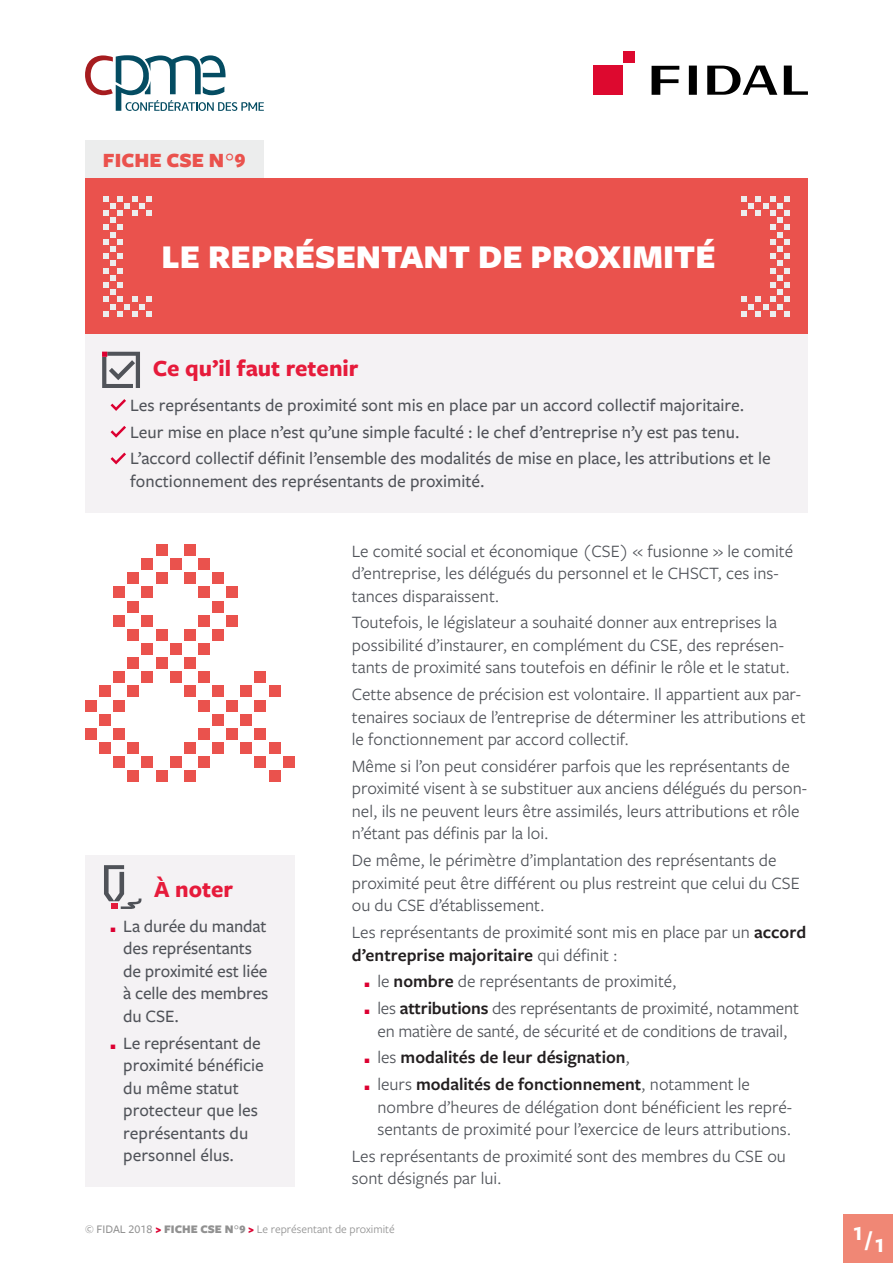
<style>
.page{position:relative;width:893px;height:1263px;background:#fff}
.page>*{position:absolute;margin:0;border:0;box-sizing:border-box;transform-origin:0 0}
.Gros_titres{font:900 34.5px "Freight Sans Pro";color:#fff}
.Titres_encadrés{font:700 24px "Freight Sans Pro";color:#e61b3b}
.t1{font:900 21px "Freight Sans Pro";color:#ea524d}
.t2{font:700 21px "Freight Sans Pro";color:#fff}
.Texte_courant{font:18px/22.5px "Freight Sans Pro";color:#505359}
.Texte_encadré{font:500 18px/22.5px "Freight Sans Pro";color:#505359}
.t3{font:600 18px "Freight Sans Pro";color:#231f20}
.t4{font:12px "Freight Sans Pro";color:#919191}
.s1{font-weight:600;color:#231f20}
.s2{font-weight:400;color:#505359}
.s3{font-weight:500}
.s4{font-weight:900;color:#dc0031}
.s5{font-weight:900}
</style>
<div class="page">
<div style="left:844px;top:1215px;width:49px;height:48px;background:#f08775"></div>
<div style="left:85px;top:140px;width:179px;height:39px;background:#eceded"></div>
<svg style="left:652px;top:66px;width:27px;height:29px"></svg>
<svg style="left:689px;top:66px;width:8px;height:29px"></svg>
<svg style="left:784px;top:66px;width:24px;height:29px"></svg>
<svg style="left:707px;top:66px;width:70px;height:29px"></svg>
<div style="left:593px;top:66px;width:29px;height:29px;background:#dd092f"></div>
<div style="left:624px;top:52px;width:11px;height:11px;background:#dd092f"></div>
<div style="left:85px;top:179px;width:723px;height:155px;background:#ea524d"></div>
<svg style="left:103px;top:196px;width:49px;height:121px"></svg>
<svg style="left:741px;top:196px;width:49px;height:121px"></svg>
<div style="left:85px;top:334px;width:723px;height:178px;background:#f4f2f4"></div>
<svg style="left:111px;top:399px;width:15px;height:12px"></svg>
<svg style="left:111px;top:426px;width:15px;height:12px"></svg>
<svg style="left:111px;top:453px;width:15px;height:11px"></svg>
<svg style="left:85px;top:55px;width:179px;height:56px"></svg>
<svg style="left:102px;top:352px;width:38px;height:36px"></svg>
<div style="left:156px;top:544px;width:11px;height:12px;background:#ea524d"></div>
<div style="left:184px;top:544px;width:12px;height:12px;background:#ea524d"></div>
<div style="left:142px;top:558px;width:11px;height:12px;background:#ea524d"></div>
<div style="left:170px;top:558px;width:11px;height:12px;background:#ea524d"></div>
<div style="left:198px;top:558px;width:12px;height:12px;background:#ea524d"></div>
<div style="left:128px;top:573px;width:11px;height:11px;background:#ea524d"></div>
<div style="left:156px;top:573px;width:11px;height:11px;background:#ea524d"></div>
<div style="left:184px;top:573px;width:12px;height:11px;background:#ea524d"></div>
<div style="left:212px;top:573px;width:12px;height:11px;background:#ea524d"></div>
<div style="left:113px;top:587px;width:12px;height:11px;background:#ea524d"></div>
<div style="left:142px;top:587px;width:11px;height:11px;background:#ea524d"></div>
<div style="left:198px;top:587px;width:12px;height:11px;background:#ea524d"></div>
<div style="left:226px;top:587px;width:12px;height:11px;background:#ea524d"></div>
<div style="left:128px;top:601px;width:11px;height:11px;background:#ea524d"></div>
<div style="left:212px;top:601px;width:12px;height:11px;background:#ea524d"></div>
<div style="left:113px;top:615px;width:12px;height:11px;background:#ea524d"></div>
<div style="left:142px;top:615px;width:11px;height:11px;background:#ea524d"></div>
<div style="left:198px;top:615px;width:12px;height:11px;background:#ea524d"></div>
<div style="left:226px;top:615px;width:12px;height:11px;background:#ea524d"></div>
<div style="left:128px;top:629px;width:11px;height:12px;background:#ea524d"></div>
<div style="left:156px;top:629px;width:11px;height:12px;background:#ea524d"></div>
<div style="left:184px;top:629px;width:12px;height:12px;background:#ea524d"></div>
<div style="left:212px;top:629px;width:12px;height:12px;background:#ea524d"></div>
<div style="left:142px;top:643px;width:11px;height:12px;background:#ea524d"></div>
<div style="left:170px;top:643px;width:11px;height:12px;background:#ea524d"></div>
<div style="left:198px;top:643px;width:12px;height:12px;background:#ea524d"></div>
<div style="left:128px;top:657px;width:11px;height:12px;background:#ea524d"></div>
<div style="left:156px;top:657px;width:11px;height:12px;background:#ea524d"></div>
<div style="left:184px;top:657px;width:12px;height:12px;background:#ea524d"></div>
<div style="left:113px;top:671px;width:12px;height:12px;background:#ea524d"></div>
<div style="left:142px;top:671px;width:11px;height:12px;background:#ea524d"></div>
<div style="left:170px;top:671px;width:11px;height:12px;background:#ea524d"></div>
<div style="left:198px;top:671px;width:12px;height:12px;background:#ea524d"></div>
<div style="left:255px;top:671px;width:11px;height:12px;background:#ea524d"></div>
<div style="left:99px;top:686px;width:12px;height:11px;background:#ea524d"></div>
<div style="left:128px;top:686px;width:11px;height:11px;background:#ea524d"></div>
<div style="left:184px;top:686px;width:12px;height:11px;background:#ea524d"></div>
<div style="left:212px;top:686px;width:12px;height:11px;background:#ea524d"></div>
<div style="left:241px;top:686px;width:11px;height:11px;background:#ea524d"></div>
<div style="left:269px;top:686px;width:11px;height:11px;background:#ea524d"></div>
<div style="left:85px;top:700px;width:11px;height:11px;background:#ea524d"></div>
<div style="left:113px;top:700px;width:12px;height:11px;background:#ea524d"></div>
<div style="left:198px;top:700px;width:12px;height:11px;background:#ea524d"></div>
<div style="left:226px;top:700px;width:12px;height:11px;background:#ea524d"></div>
<div style="left:255px;top:700px;width:11px;height:11px;background:#ea524d"></div>
<div style="left:99px;top:714px;width:12px;height:11px;background:#ea524d"></div>
<div style="left:212px;top:714px;width:12px;height:11px;background:#ea524d"></div>
<div style="left:241px;top:714px;width:11px;height:11px;background:#ea524d"></div>
<div style="left:85px;top:728px;width:11px;height:11px;background:#ea524d"></div>
<div style="left:113px;top:728px;width:12px;height:11px;background:#ea524d"></div>
<div style="left:198px;top:728px;width:12px;height:11px;background:#ea524d"></div>
<div style="left:226px;top:728px;width:12px;height:11px;background:#ea524d"></div>
<div style="left:255px;top:728px;width:11px;height:11px;background:#ea524d"></div>
<div style="left:99px;top:742px;width:12px;height:12px;background:#ea524d"></div>
<div style="left:128px;top:742px;width:11px;height:12px;background:#ea524d"></div>
<div style="left:184px;top:742px;width:12px;height:12px;background:#ea524d"></div>
<div style="left:212px;top:742px;width:12px;height:12px;background:#ea524d"></div>
<div style="left:241px;top:742px;width:11px;height:12px;background:#ea524d"></div>
<div style="left:269px;top:742px;width:11px;height:12px;background:#ea524d"></div>
<div style="left:113px;top:756px;width:12px;height:12px;background:#ea524d"></div>
<div style="left:142px;top:756px;width:11px;height:12px;background:#ea524d"></div>
<div style="left:170px;top:756px;width:11px;height:12px;background:#ea524d"></div>
<div style="left:198px;top:756px;width:12px;height:12px;background:#ea524d"></div>
<div style="left:255px;top:756px;width:11px;height:12px;background:#ea524d"></div>
<div style="left:283px;top:756px;width:11px;height:12px;background:#ea524d"></div>
<div style="left:128px;top:770px;width:11px;height:12px;background:#ea524d"></div>
<div style="left:156px;top:770px;width:11px;height:12px;background:#ea524d"></div>
<div style="left:184px;top:770px;width:12px;height:12px;background:#ea524d"></div>
<div style="left:269px;top:770px;width:11px;height:12px;background:#ea524d"></div>
<div style="left:85px;top:855px;width:209px;height:331px;background:#f4f2f4"></div>
<svg style="left:104px;top:865px;width:37px;height:44px"></svg>
<p class="t1" style="left:103px;top:146px;width:144px">FICHE CSE N°9</p>
<p class="Gros_titres" style="left:162px;top:233px;width:556px">LE REPRÉSENTANT DE PROXIMITÉ</p>
<p class="Titres_encadrés" style="left:153px;top:351px;width:207px">Ce qu’il faut retenir</p>
<p class="Texte_encadré" style="left:130px;top:393px;width:616px">Les représentants de proximité sont mis en place par un accord collectif majoritaire.</p>
<p class="Texte_encadré" style="left:130px;top:420px;width:611px">Leur mise en place n’est qu’une simple faculté : le chef d’entreprise n’y est pas tenu.</p>
<p class="Texte_encadré" style="left:130px;top:447px;width:642px">L’accord collectif définit l’ensemble des modalités de mise en place, les attributions et le fonctionnement des représentants de proximité.</p>
<p class="Titres_encadrés" style="left:154px;top:872px;width:80px">À noter</p>
<p class="Texte_encadré" style="left:123px;top:914px;width:147px">La durée du mandat des représentants de proximité est liée à celle des membres du CSE.</p>
<p class="Texte_encadré" style="left:123px;top:1031px;width:142px">Le représentant de proximité bénéficie du même statut protecteur que les représentants du personnel élus.</p>
<p class="Texte_courant" style="left:352px;top:539px;width:443px">Le comité social et économique (CSE) « fusionne » le comité d’entreprise, les délégués du personnel et le CHSCT, ces ins&shy;tances disparaissent.</p>
<p class="Texte_courant" style="left:352px;top:611px;width:440px">Toutefois, le législateur a souhaité donner aux entreprises la possibilité d’instaurer, en complément du CSE, des représen&shy;tants de proximité sans toutefois en définir le rôle et le statut.</p>
<p class="Texte_courant" style="left:352px;top:682px;width:455px">Cette absence de précision est volontaire. Il appartient aux par&shy;tenaires sociaux de l’entreprise de déterminer les attributions et le fonctionnement par accord collectif.</p>
<p class="Texte_courant" style="left:352px;top:754px;width:457px">Même si l’on peut considérer parfois que les représentants de proximité visent à se substituer aux anciens délégués du person&shy;nel, ils ne peuvent leurs être assimilés, leurs attributions et rôle n’étant pas définis par la loi.</p>
<p class="Texte_courant" style="left:352px;top:848px;width:449px">De même, le périmètre d’implantation des représentants de proximité peut être différent ou plus restreint que celui du CSE ou du CSE d’établissement.</p>
<p class="Texte_courant" style="left:352px;top:920px;width:456px">Les représentants de proximité sont mis en place par un <span class="s1">accord d’entreprise majoritaire</span> qui définit :</p>
<p class="Texte_courant" style="left:377px;top:969px;width:301px">le <span class="s1">nombre</span> de représentants de proximité,</p>
<p class="Texte_courant" style="left:377px;top:996px;width:423px">les <span class="s1">attributions</span> des représentants de proximité, notamment en matière de santé, de sécurité et de conditions de travail,</p>
<p class="t3" style="left:377px;top:1045px;width:254px"><span class="s2">les</span> modalités de leur désignation<span class="s2">,</span></p>
<p class="Texte_courant" style="left:377px;top:1072px;width:416px">leurs <span class="s1">modalités de fonctionnement</span>, notamment le nombre d’heures de délégation dont bénéficient les repré&shy;sentants de proximité pour l’exercice de leurs attributions.</p>
<p class="Texte_courant" style="left:352px;top:1144px;width:436px">Les représentants de proximité sont des membres du CSE ou sont désignés par lui.</p>
<p class="t4" style="left:85px;top:1221px;width:311px"><span class="s3">© FIDAL 2018</span> <span class="s4">&gt;</span> <span class="s5">FICHE CSE N°9</span> <span class="s4">&gt;</span> Le représentant de proximité</p>
<p class="t2" style="left:853px;top:1225px;width:34px">1/1</p>
</div>
